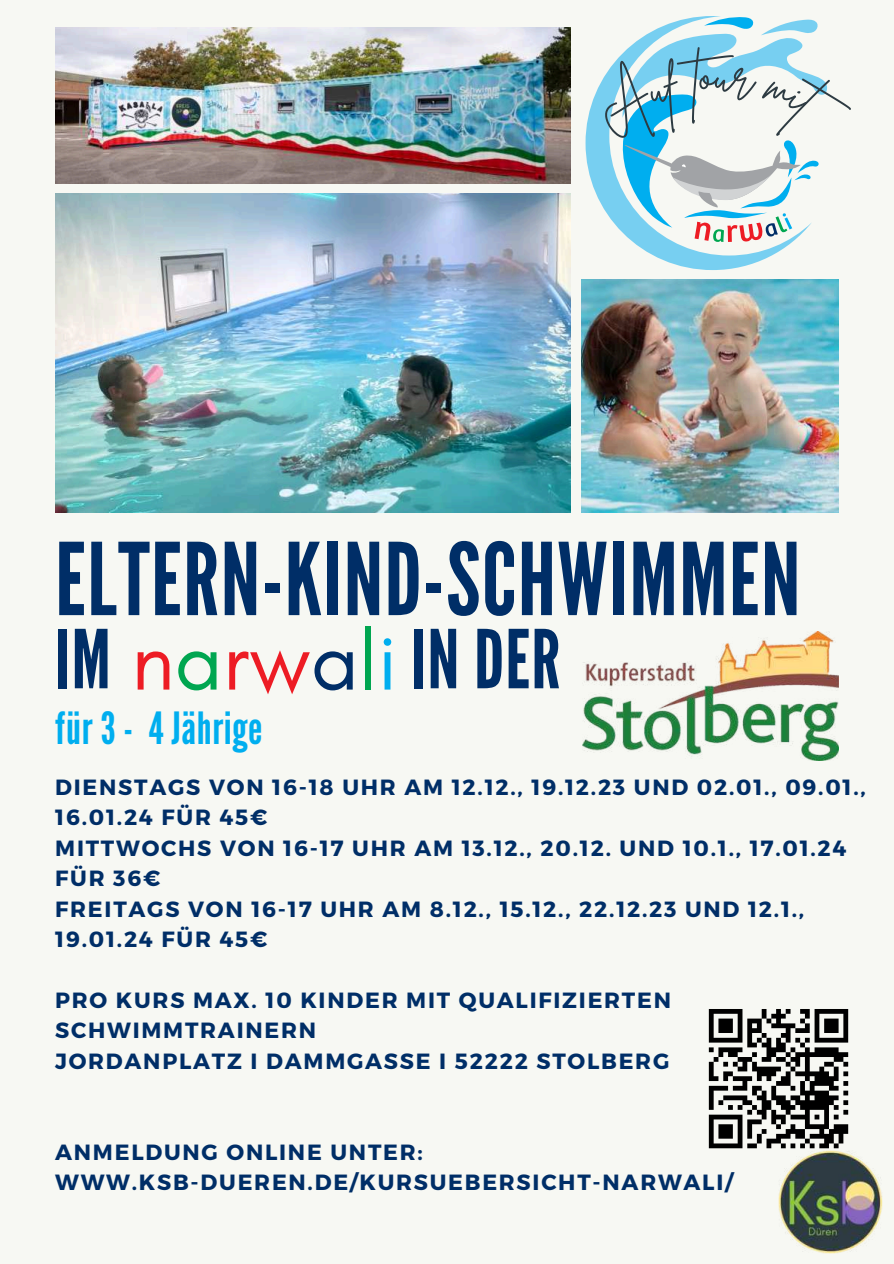
<style>
.page{position:relative;width:894px;height:1264px;background:#fff}
.page>*{position:absolute;margin:0;border:0;box-sizing:border-box;transform-origin:0 0}
.t1{font:99.9px "League Gothic";letter-spacing:.015em;color:#002e67}
.t2{font:80.85px "League Gothic";letter-spacing:.015em;color:#002e67}
.t3{font:44.25px "League Gothic";letter-spacing:.015em;color:#00aeef}
.t4{font:700 22.05px/30.3px "Montserrat";letter-spacing:.08em;color:#002e67}
.s1{font-family:"Glacial Indifference";font-size:84.75px;color:#ed1c24}
.s2{font-family:"Glacial Indifference";font-size:84.75px;color:#00a650}
.s3{font-family:"Glacial Indifference";font-size:84.75px}
.s4{font-family:"Glacial Indifference";font-size:84.75px;color:#00aeef}
</style>
<div class="page">
<div style="left:0;top:0;width:893px;height:1263px;background:#f7f8f3"></div>
<img style="left:55px;top:28px;width:515px;height:155px">
<img style="left:55px;top:193px;width:515px;height:320px">
<img style="left:581px;top:280px;width:257px;height:233px">
<svg style="left:633px;top:242px;width:159px;height:28px"></svg>
<img style="left:582px;top:631px;width:256px;height:129px">
<svg style="left:708px;top:1009px;width:141px;height:140px"></svg>
<img style="left:778px;top:1150px;width:103px;height:103px">
<svg style="left:585px;top:16px;width:243px;height:226px"></svg>
<h1 class="t1" style="left:55px;top:520px;width:746px">ELTERN-KIND-SCHWIMMEN</h1>
<h2 class="t2" style="left:55px;top:611px;width:506px">IM <span class="s1">n</span><span class="s2">a</span><span class="s1">rw</span><span class="s3">a</span><span class="s2">l</span><span class="s4">i</span> IN DER</h2>
<h3 class="t3" style="left:55px;top:701px;width:209px">für 3 - 4 Jährige</h3>
<p class="t4" style="left:55px;top:772px;width:811px">DIENSTAGS VON 16-18 UHR AM 12.12., 19.12.23 UND 02.01., 09.01., 16.01.24 FÜR 45€<br>MITTWOCHS VON 16-17 UHR AM 13.12., 20.12. UND 10.1., 17.01.24<br>FÜR 36€<br>FREITAGS VON 16-17 UHR AM 8.12., 15.12., 22.12.23 UND 12.1., 19.01.24 FÜR 45€</p>
<p class="t4" style="left:55px;top:985px;width:617px">PRO KURS MAX. 10 KINDER MIT QUALIFIZIERTEN<br>SCHWIMMTRAINERN<br>JORDANPLATZ I DAMMGASSE I 52222 STOLBERG</p>
<p class="t4" style="left:55px;top:1137px;width:679px">ANMELDUNG ONLINE UNTER:<br>WWW.KSB-DUEREN.DE/KURSUEBERSICHT-NARWALI/</p>
</div>
